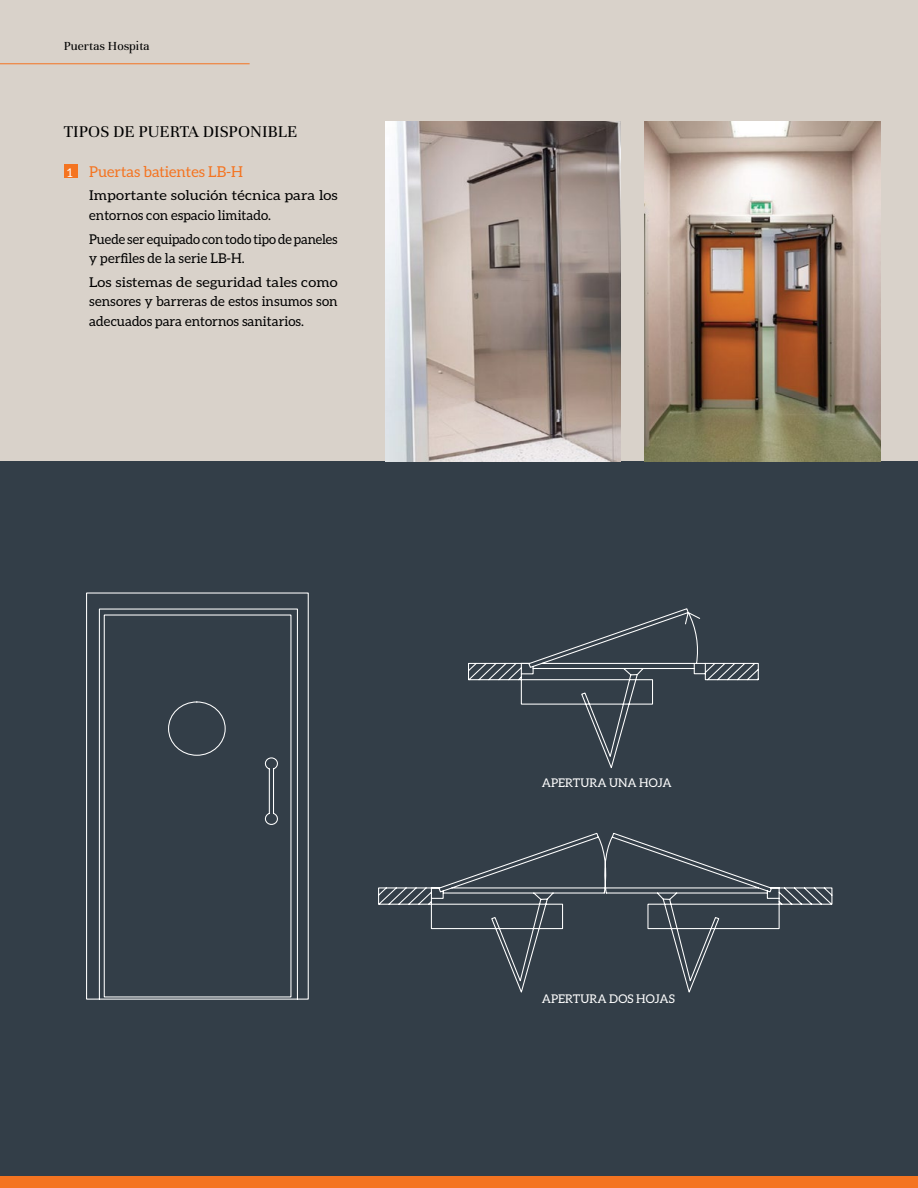
<style>
.page{position:relative;width:918px;height:1188px;background:#fff}
.page>*{position:absolute;margin:0;border:0;box-sizing:border-box;transform-origin:0 0}
.t1{font:18px "Unna";color:#000}
.t2{font:15px "Aleo";color:#f47421}
.t3{font:13.5px/19.5px "Aleo";color:#000;text-align:justify;scale:1.1 1}
.t4{font:13.5px/19.5px "Aleo";color:#000;scale:1.12 1}
.t5{font:13.5px/19.5px "Aleo";color:#000}
.t6{font:13.5px "Unna";color:#000}
.t7{font:12px "Aleo";color:#fff}
</style>
<div class="page">
<div style="left:0;top:0;width:918px;height:478px;background:#d9d2ca"></div>
<div style="left:0;top:461px;width:918px;height:727px;background:#333e48"></div>
<hr style="left:0;top:63px;width:250px;height:1px;background:#f47421">
<div style="left:0;top:1177px;width:918px;height:11px;background:#f47421"></div>
<svg style="left:86px;top:592px;width:673px;height:408px"></svg>
<svg style="left:377px;top:832px;width:456px;height:163px"></svg>
<div style="left:64px;top:165px;width:14px;height:13px;background:#f47421"></div>
<img style="left:385px;top:122px;width:236px;height:339px">
<img style="left:645px;top:122px;width:235px;height:339px">
<p class="t6" style="left:64px;top:38px;width:87px">Puertas Hospita</p>
<h1 class="t1" style="left:64px;top:122px;width:235px">TIPOS DE PUERTA DISPONIBLE</h1>
<p class="t2" style="left:89px;top:163px;width:155px">Puertas batientes LB-H</p>
<p class="t4" style="left:89px;top:186px;width:223px">Importante solución técnica para los entornos con espacio limitado.</p>
<p class="t5" style="left:89px;top:229px;width:250px">Puede ser equipado con todo tipo de paneles y perfiles de la serie LB-H.</p>
<p class="t3" style="left:89px;top:272px;width:227px">Los sistemas de seguridad tales como sensores y barreras de estos insumos son adecuados para entornos sanitarios.</p>
<p class="t7" style="left:67px;top:165px;width:7px">1</p>
<p class="t7" style="left:542px;top:776px;width:132px">APERTURA UNA HOJA</p>
<p class="t7" style="left:542px;top:992px;width:135px">APERTURA DOS HOJAS</p>
</div>
